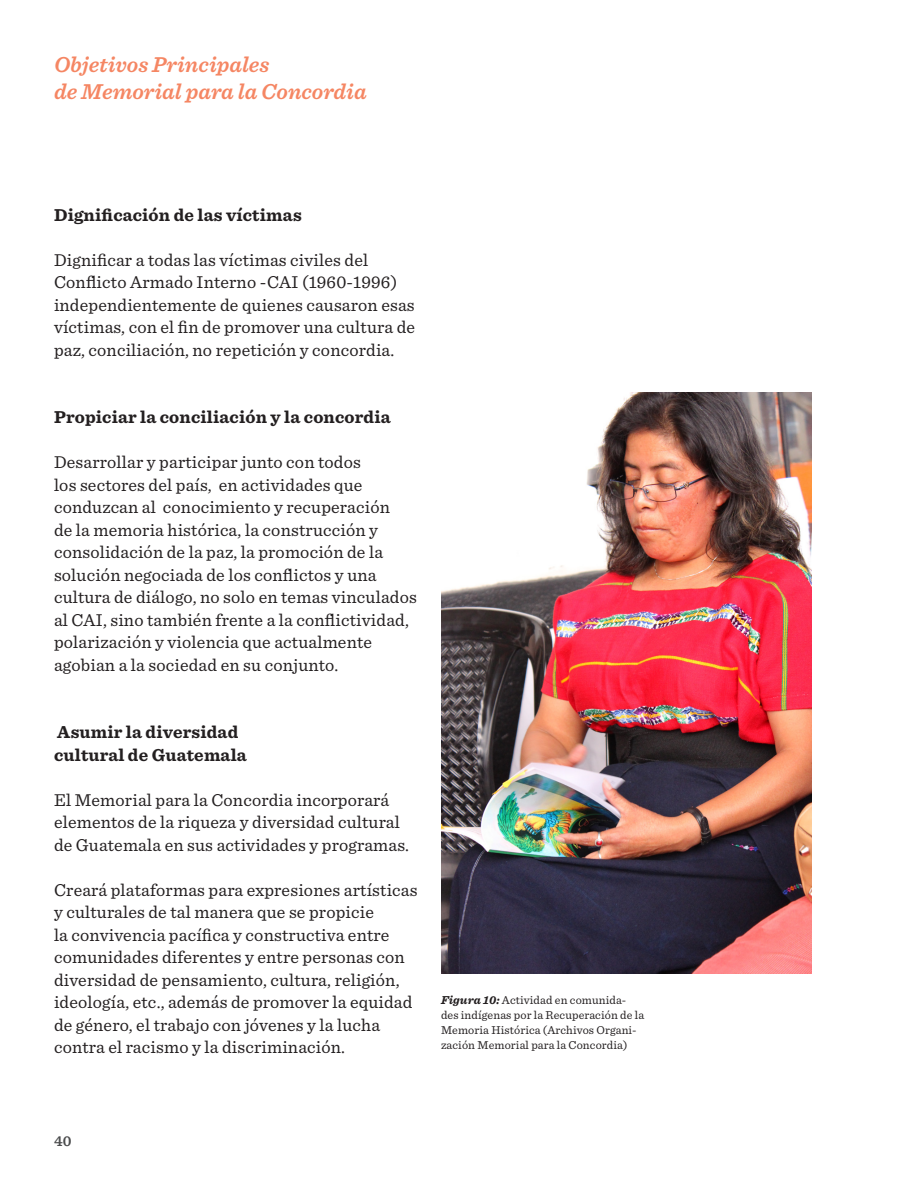
<style>
.page{position:relative;width:918px;height:1188px;background:#fff}
.page>*{position:absolute;margin:0;border:0;box-sizing:border-box;transform-origin:0 0}
.t1{font:italic 600 22.5px/27px "Sentinel";color:#f58663}
.t2{font:18px/22.5px "Sentinel";letter-spacing:.01em;color:#231f20}
.t3{font:700 18px/22.5px "Sentinel";letter-spacing:.01em;color:#231f20}
.t4{font:600 15px "Sentinel";color:#4b4c4d}
.t5{font:12px/15px "Sentinel";letter-spacing:.01em;color:#231f20}
.s1{font-weight:700;font-style:italic}
</style>
<div class="page">
<img style="left:441px;top:392px;width:371px;height:582px">
<p class="t1" style="left:54px;top:50px;width:314px">Objetivos Principales<br>de Memorial para la Concordia</p>
<p class="t3" style="left:54px;top:203px;width:249px">Dignificación de las víctimas</p>
<p class="t2" style="left:54px;top:247px;width:363px">Dignificar a todas las víctimas civiles del Conflicto Armado Interno -CAI (1960-1996) independientemente de quienes causaron esas víctimas, con el fin de promover una cultura de paz, conciliación, no repetición y concordia.</p>
<p class="t3" style="left:54px;top:405px;width:338px">Propiciar la conciliación y la concordia</p>
<p class="t2" style="left:54px;top:450px;width:364px">Desarrollar y participar junto con todos<br>los sectores del país, en actividades que conduzcan al conocimiento y recuperación<br>de la memoria histórica, la construcción y consolidación de la paz, la promoción de la solución negociada de los conflictos y una cultura de diálogo, no solo en temas vinculados al CAI, sino también frente a la conflictividad, polarización y violencia que actualmente agobian a la sociedad en su conjunto.</p>
<p class="t3" style="left:54px;top:720px;width:194px">Asumir la diversidad cultural de Guatemala</p>
<p class="t2" style="left:54px;top:787px;width:356px">El Memorial para la Concordia incorporará elementos de la riqueza y diversidad cultural de Guatemala en sus actividades y programas.</p>
<p class="t2" style="left:54px;top:877px;width:365px">Creará plataformas para expresiones artísticas y culturales de tal manera que se propicie<br>la convivencia pacífica y constructiva entre comunidades diferentes y entre personas con diversidad de pensamiento, cultura, religión, ideología, etc., además de promover la equidad de género, el trabajo con jóvenes y la lucha contra el racismo y la discriminación.</p>
<p class="t5" style="left:441px;top:991px;width:205px"><span class="s1">Figura 10:</span> Actividad en comunida&shy;des indígenas por la Recuperación de la Memoria Histórica (Archivos Organi&shy;zación Memorial para la Concordia)</p>
<p class="t4" style="left:54px;top:1129px;width:19px">40</p>
</div>
